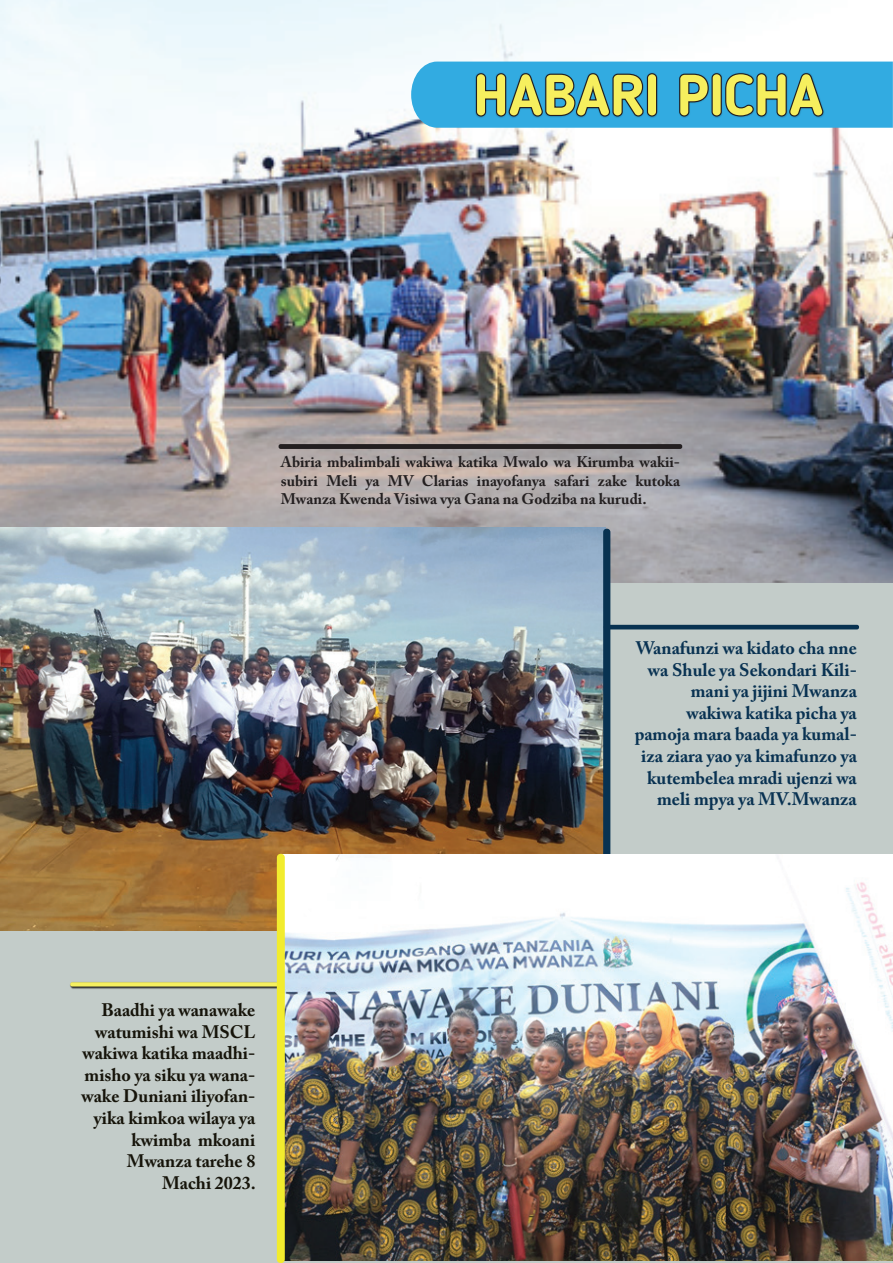
<style>
.page{position:relative;width:893px;height:1263px;background:#fff}
.page>*{position:absolute;margin:0;border:0;box-sizing:border-box;transform-origin:0 0}
.t1{font:700 56.85px "Blogger Sans";letter-spacing:.005em;color:#f6ef5e}
.t2{font:700 18px/21.6px "Adobe Caslon Pro";color:#093252;text-align:right}
.t3{font:700 18px/21.6px "Adobe Caslon Pro";color:#16140a;text-align:right}
.t4{font:700 15.3px/18.3px "Adobe Caslon Pro";color:#231f20;text-align:justify}
</style>
<div class="page">
<img style="left:0;top:0;width:893px;height:584px">
<div style="left:0;top:584px;width:893px;height:679px;background:#c3ccc9"></div>
<img style="left:0;top:527px;width:603px;height:404px">
<svg style="left:278px;top:444px;width:405px;height:5px;background:#262223"></svg>
<svg style="left:603px;top:527px;width:257px;height:328px"></svg>
<img style="left:285px;top:855px;width:608px;height:406px">
<img style="left:471px;top:128px;width:356px;height:4px">
<svg style="left:411px;top:62px;width:482px;height:66px;background:#3194c0"></svg>
<svg style="left:69px;top:852px;width:216px;height:411px"></svg>
<h1 class="t1" style="left:473px;top:61px;width:351px">HABARI PICHA</h1>
<p class="t4" style="left:281px;top:453px;width:401px">Abiria mbalimbali wakiwa katika Mwalo wa Kirumba wakii&shy;subiri Meli ya MV Clarias inayofanya safari zake kutoka Mwanza Kwenda Visiwa vya Gana na Godziba na kurudi.</p>
<p class="t2" style="left:635px;top:637px;width:224px">Wanafunzi wa kidato cha nne wa Shule ya Sekondari Kili&shy;mani ya jijini Mwanza wakiwa katika picha ya pamoja mara baada ya kumal&shy;iza ziara yao ya kimafunzo ya kutembelea mradi ujenzi wa meli mpya ya MV.Mwanza</p>
<p class="t3" style="left:81px;top:999px;width:176px">Baadhi ya wanawake watumishi wa MSCL wakiwa katika maadhi&shy;misho ya siku ya wana&shy;wake Duniani iliyofan&shy;yika kimkoa wilaya ya kwimba mkoani<br>Mwanza tarehe 8<br>Machi 2023.</p>
</div>
